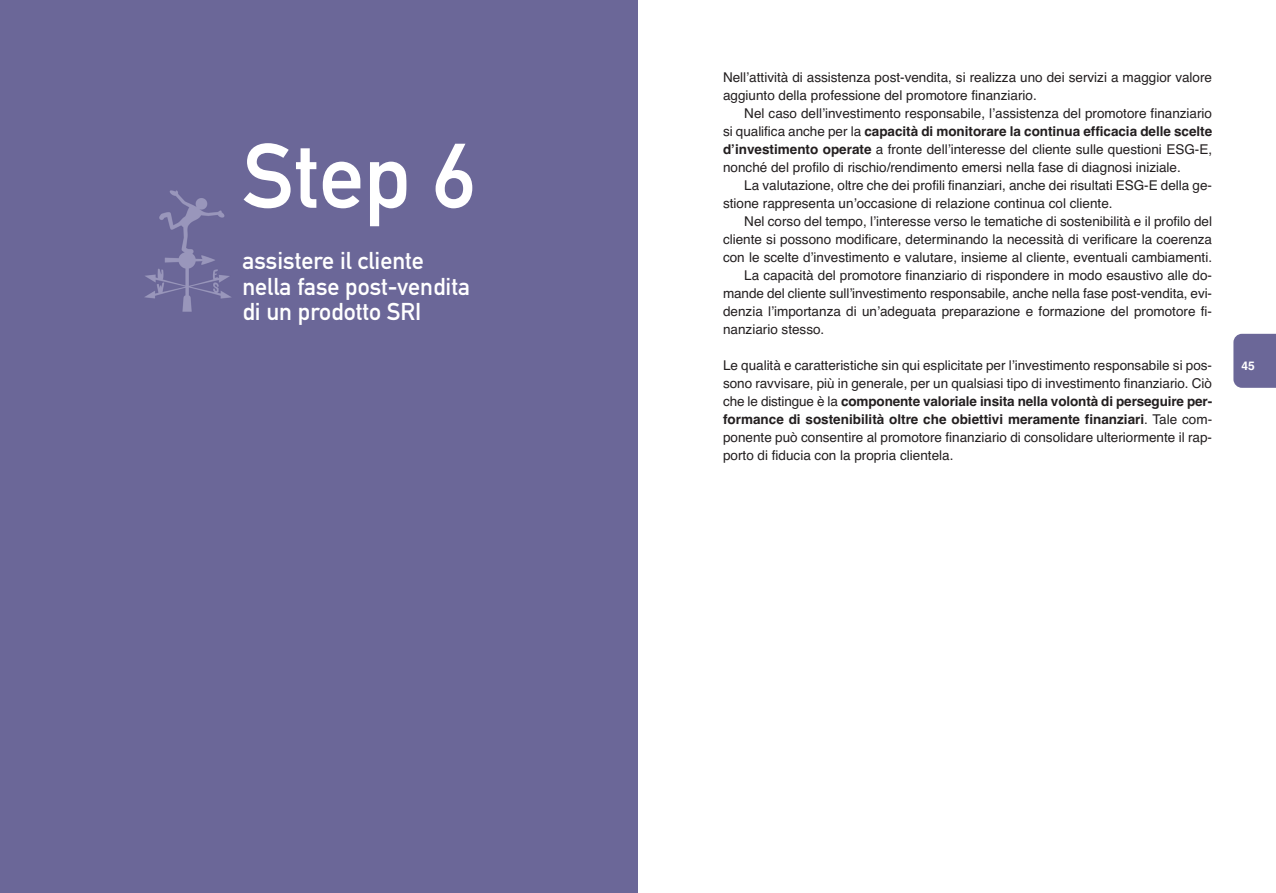
<style>
.page{position:relative;width:1276px;height:893px;background:#fff}
.page>*{position:absolute;margin:0;border:0;box-sizing:border-box;transform-origin:0 0}
.t1{font:90px "DIN Mittelschrift";color:#fff}
.t2{font:24px/25.5px "DIN Mittelschrift";color:#fff}
.t3{font:13.5px/18px "Helvetica";color:#231f20}
.t4{font:13.5px/18px "Helvetica Bold TT";letter-spacing:-.005em;color:#231f20}
.t5{font:12px "Helvetica Bold TT";color:#fff}
.s1{font-family:"Helvetica"}
.s2{font-family:"Helvetica Bold TT"}
</style>
<div class="page">
<div style="left:1233px;top:334px;width:43px;height:54px;background:#6b6798"></div>
<div style="left:0;top:0;width:638px;height:893px;background:#6b6798"></div>
<img style="left:145px;top:190px;width:86px;height:121px">
<h1 class="t1" style="left:242px;top:144px;width:235px">Step 6</h1>
<h2 class="t2" style="left:242px;top:250px;width:229px">assistere il cliente nella fase post-vendita di un prodotto SRI</h2>
<p class="t3" style="left:723px;top:69px;width:490px">Nellʼattività di assistenza post-vendita, si realizza uno dei servizi a maggior valore aggiunto della professione del promotore finanziario.</p>
<p class="t3" style="left:744px;top:105px;width:469px">Nel caso dellʼinvestimento responsabile, lʼassistenza del promotore finanziario</p>
<p class="t4" style="left:723px;top:123px;width:491px"><span class="s1">si qualifica anche per la</span> capacità di monitorare la continua efficacia delle scelte</p>
<p class="t3" style="left:723px;top:141px;width:490px"><span class="s2">dʼinvestimento operate</span> a fronte dellʼinteresse del cliente sulle questioni ESG-E, nonché del profilo di rischio/rendimento emersi nella fase di diagnosi iniziale.</p>
<p class="t3" style="left:723px;top:177px;width:490px;text-indent:21px">La valutazione, oltre che dei profili finanziari, anche dei risultati ESG-E della ge&shy;stione rappresenta unʼoccasione di relazione continua col cliente.</p>
<p class="t3" style="left:744px;top:213px;width:469px">Nel corso del tempo, lʼinteresse verso le tematiche di sostenibilità e il profilo del</p>
<p class="t3" style="left:723px;top:231px;width:490px">cliente si possono modificare, determinando la necessità di verificare la coerenza</p>
<p class="t3" style="left:723px;top:249px;width:490px">con le scelte dʼinvestimento e valutare, insieme al cliente, eventuali cambiamenti.</p>
<p class="t3" style="left:744px;top:267px;width:469px">La capacità del promotore finanziario di rispondere in modo esaustivo alle do-</p>
<p class="t3" style="left:723px;top:285px;width:490px">mande del cliente sullʼinvestimento responsabile, anche nella fase post-vendita, evi-</p>
<p class="t3" style="left:723px;top:303px;width:490px">denzia lʼimportanza di unʼadeguata preparazione e formazione del promotore fi-</p>
<p class="t3" style="left:723px;top:321px;width:103px">nanziario stesso.</p>
<p class="t3" style="left:723px;top:357px;width:490px">Le qualità e caratteristiche sin qui esplicitate per lʼinvestimento responsabile si pos&shy;sono ravvisare, più in generale, per un qualsiasi tipo di investimento finanziario. Ciò</p>
<p class="t4" style="left:723px;top:393px;width:490px"><span class="s1">che le distingue è la</span> componente valoriale insita nella volontà di perseguire per&shy;formance di sostenibilità oltre che obiettivi meramente finanziari<span class="s1">. Tale com-</span></p>
<p class="t3" style="left:723px;top:429px;width:490px">ponente può consentire al promotore finanziario di consolidare ulteriormente il rap&shy;porto di fiducia con la propria clientela.</p>
<p class="t5" style="left:1241px;top:361px;width:15px">45</p>
</div>
